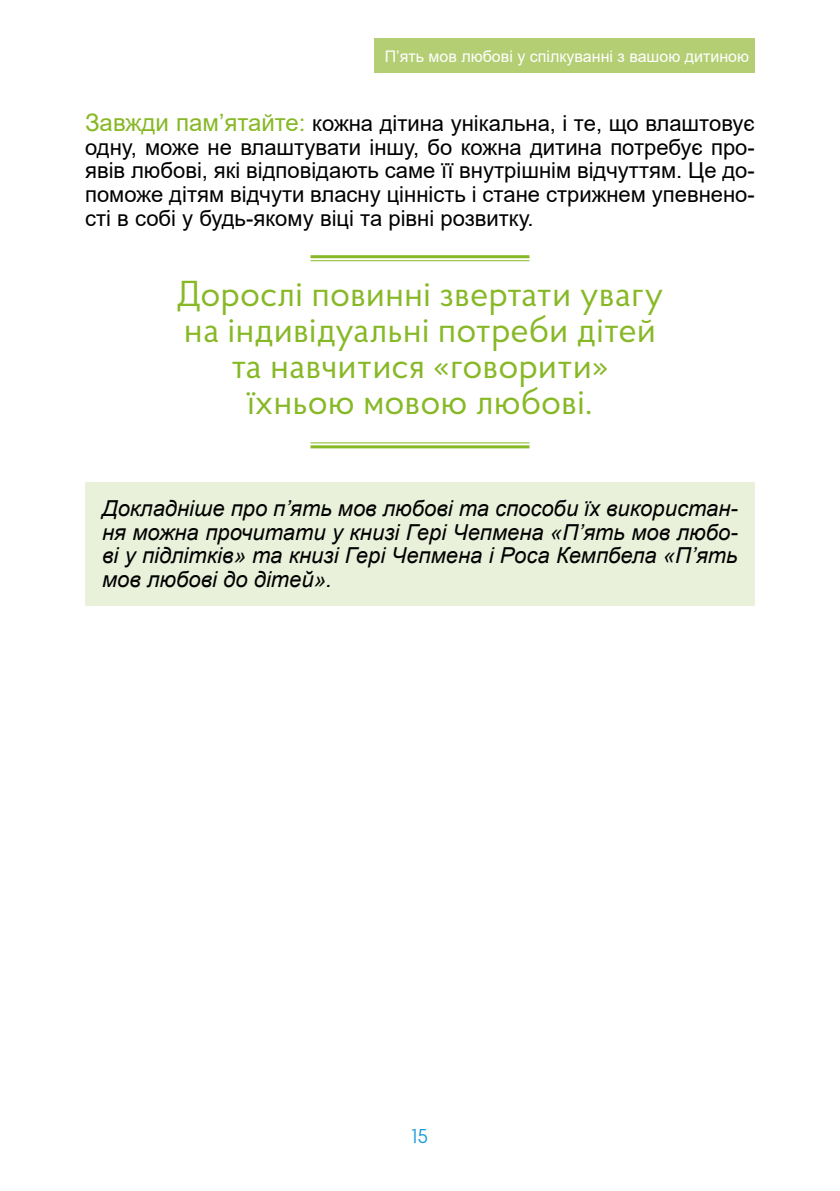
<style>
.page{position:relative;width:840px;height:1191px;background:#fff}
.page>*{position:absolute;margin:0;border:0;box-sizing:border-box;transform-origin:0 0}
.t1{font:36px/36px "Proba Pro";color:#87b826;text-align:center}
.t2{font:22px/23.8px "Arial";color:#000;text-align:justify}
.t3{font:italic 22px/23.8px "Arial";color:#000;text-align:justify}
.t4{font:20px "Proba Pro";color:#1d9dd8}
.t5{font:16px "Arial";color:#fff}
.s1{font-size:24px;color:#87b826}
</style>
<div class="page">
<div style="left:374px;top:39px;width:380px;height:34px;background:#b4ce73"></div>
<div style="left:85px;top:483px;width:669px;height:123px;background:#eaf1da"></div>
<hr style="left:310px;top:255px;width:219px;height:3px;background:#87b826">
<hr style="left:310px;top:260px;width:219px;height:1px;background:#87b826">
<hr style="left:310px;top:442px;width:219px;height:1px;background:#87b826">
<hr style="left:310px;top:445px;width:219px;height:3px;background:#87b826">
<p class="t5" style="left:384px;top:45px;width:366px">П’ять мов любові у спілкуванні з вашою дитиною</p>
<p class="t2" style="left:85px;top:111px;width:670px"><span class="s1">Завжди пам’ятайте:</span> кожна дітина унікальна, і те, що влаштовує одну, може не влаштувати іншу, бо кожна дитина потребує про&shy;явів любові, які відповідають саме її внутрішнім відчуттям. Це до&shy;поможе дітям відчути власну цінність і стане стрижнем упевнено&shy;сті в собі у будь-якому віці та рівні розвитку.</p>
<h1 class="t1" style="left:176px;top:275px;width:488px">Дорослі повинні звертати увагу на індивідуальні потреби дітей та навчитися «говорити» їхньою мовою любові.</h1>
<p class="t3" style="left:102px;top:496px;width:636px">Докладніше про п’ять мов любові та способи їх використан&shy;ня можна прочитати у книзі Гері Чепмена «П’ять мов любо&shy;ві у підлітків» та книзі Гері Чепмена і Роса Кемпбела «П’ять мов любові до дітей».</p>
<p class="t4" style="left:411px;top:1123px;width:18px">15</p>
</div>
